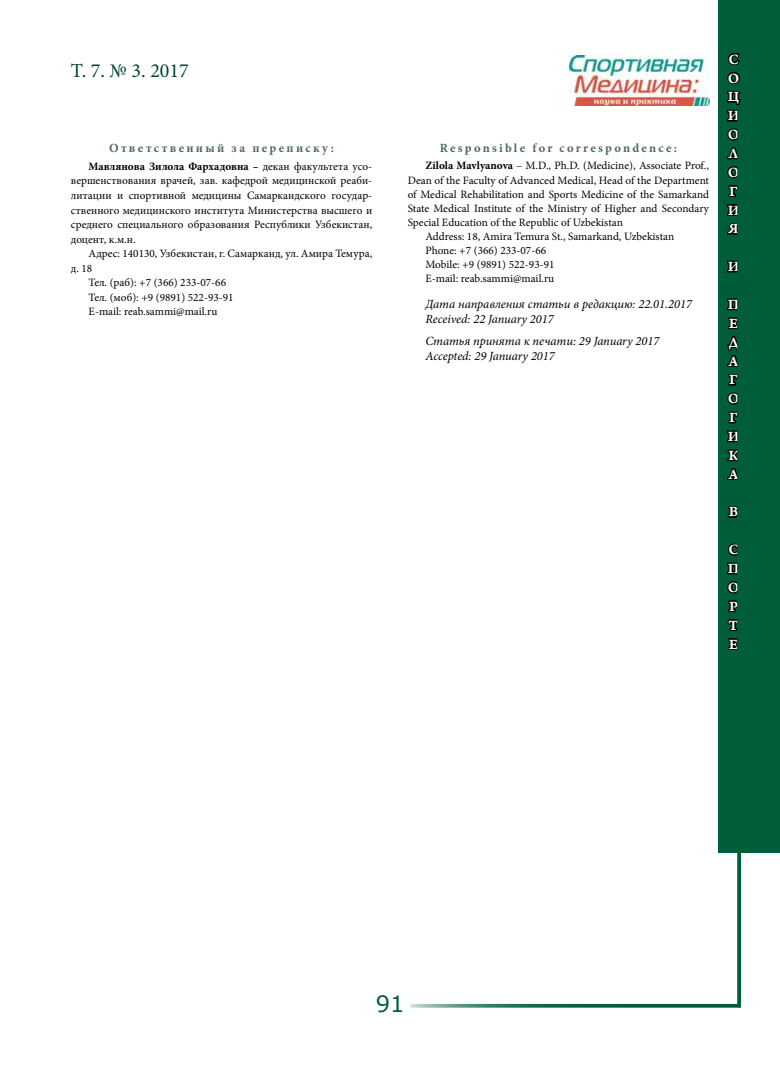
<style>
.page{position:relative;width:780px;height:1088px;background:#fff}
.page>*{position:absolute;margin:0;border:0;box-sizing:border-box;transform-origin:0 0}
.t1{font:22.5px "Verdana";color:#005d39}
.t2{font:20px "Minion Pro";color:#024431}
.t3{font:15px/18.9px "Arno Pro Smbd Caption";color:#fff;text-align:justify}
.t4{font:italic 12.5px/15px "Minion Pro";letter-spacing:-.005em;color:#000}
.t5{font:700 12.5px "Minion Pro";letter-spacing:.18em;color:#506a5a}
.t6{font:11.25px/14.5px "Minion Pro";color:#000;text-align:justify}
.s1{font-weight:700}
</style>
<div class="page">
<div style="left:718px;top:0;width:62px;height:852px;background:#005d39"></div>
<img style="left:569px;top:55px;width:140px;height:51px">
<svg style="left:727px;top:53px;width:14px;height:182px"></svg>
<svg style="left:727px;top:260px;width:10px;height:13px"></svg>
<svg style="left:727px;top:298px;width:10px;height:220px"></svg>
<svg style="left:727px;top:543px;width:10px;height:107px"></svg>
<hr style="left:737px;top:110px;width:4px;height:897px;background:#005d39">
<hr style="left:410px;top:1004px;width:330px;height:3px;background:#005d39">
<h2 class="t2" style="left:71px;top:57px;width:119px">Т. 7. № 3. 2017</h2>
<h3 class="t3" style="left:727px;top:50px;width:13px">С О Ц И О Л О Г И Я</h3>
<h3 class="t3" style="left:727px;top:258px;width:13px">И</h3>
<h3 class="t3" style="left:727px;top:296px;width:13px">П Е Д А Г О Г И К А</h3>
<h3 class="t3" style="left:728px;top:503px;width:11px">В</h3>
<h3 class="t3" style="left:727px;top:541px;width:13px">С П О Р Т Е</h3>
<p class="t5" style="left:440px;top:139px;width:239px">Responsible for correspondence:</p>
<p class="t6" style="left:425px;top:159px;width:285px"><span class="s1">Zilola Mavlyanova</span> – M.D., Ph.D. (Medicine), Associate Prof.,</p>
<p class="t6" style="left:407px;top:173px;width:303px">Dean of the Faculty of Advanced Medical, Head of the Department</p>
<p class="t6" style="left:407px;top:187px;width:303px">of Medical Rehabilitation and Sports Medicine of the Samarkand</p>
<p class="t6" style="left:407px;top:201px;width:303px">State Medical Institute of the Ministry of Higher and Secondary</p>
<p class="t6" style="left:407px;top:215px;width:217px">Special Education of the Republic of Uzbekistan</p>
<p class="t6" style="left:425px;top:229px;width:250px">Address: 18, Amira Temura St., Samarkand, Uzbekistan</p>
<p class="t6" style="left:425px;top:243px;width:122px">Phone: +7 (366) 233-07-66</p>
<p class="t6" style="left:425px;top:257px;width:131px">Mobile: +9 (9891) 522-93-91</p>
<p class="t6" style="left:425px;top:272px;width:130px">E-mail: reab.sammi@mail.ru</p>
<p class="t4" style="left:425px;top:296px;width:268px">Дата направления статьи в редакцию: 22.01.2017<br>Received: 22 January 2017</p>
<p class="t4" style="left:425px;top:334px;width:235px">Статья принята к печати: 29 January 2017<br>Accepted: 29 January 2017</p>
<p class="t5" style="left:109px;top:139px;width:226px">Ответственный за переписку:</p>
<p class="t6" style="left:71px;top:159px;width:303px;text-indent:18px"><span class="s1">Мавлянова Зилола Фархадовна –</span> декан факультета усо&shy;вершенствования врачей, зав. кафедрой медицинской реаби&shy;литации и спортивной медицины Cамаркандского государ&shy;ственного медицинского института Министерства высшего и среднего специального образования Республики Узбекистан, доцент, к.м.н.</p>
<p class="t6" style="left:89px;top:246px;width:285px">Адрес: 140130, Узбекистан, г. Самарканд, ул. Амира Темура,</p>
<p class="t6" style="left:71px;top:261px;width:23px">д. 18</p>
<p class="t6" style="left:89px;top:275px;width:139px">Тел. (раб): +7 (366) 233-07-66</p>
<p class="t6" style="left:89px;top:290px;width:146px">Тел. (моб): +9 (9891) 522-93-91</p>
<p class="t6" style="left:89px;top:305px;width:130px">E-mail: reab.sammi@mail.ru</p>
<h1 class="t1" style="left:375px;top:988px;width:30px">91</h1>
</div>
